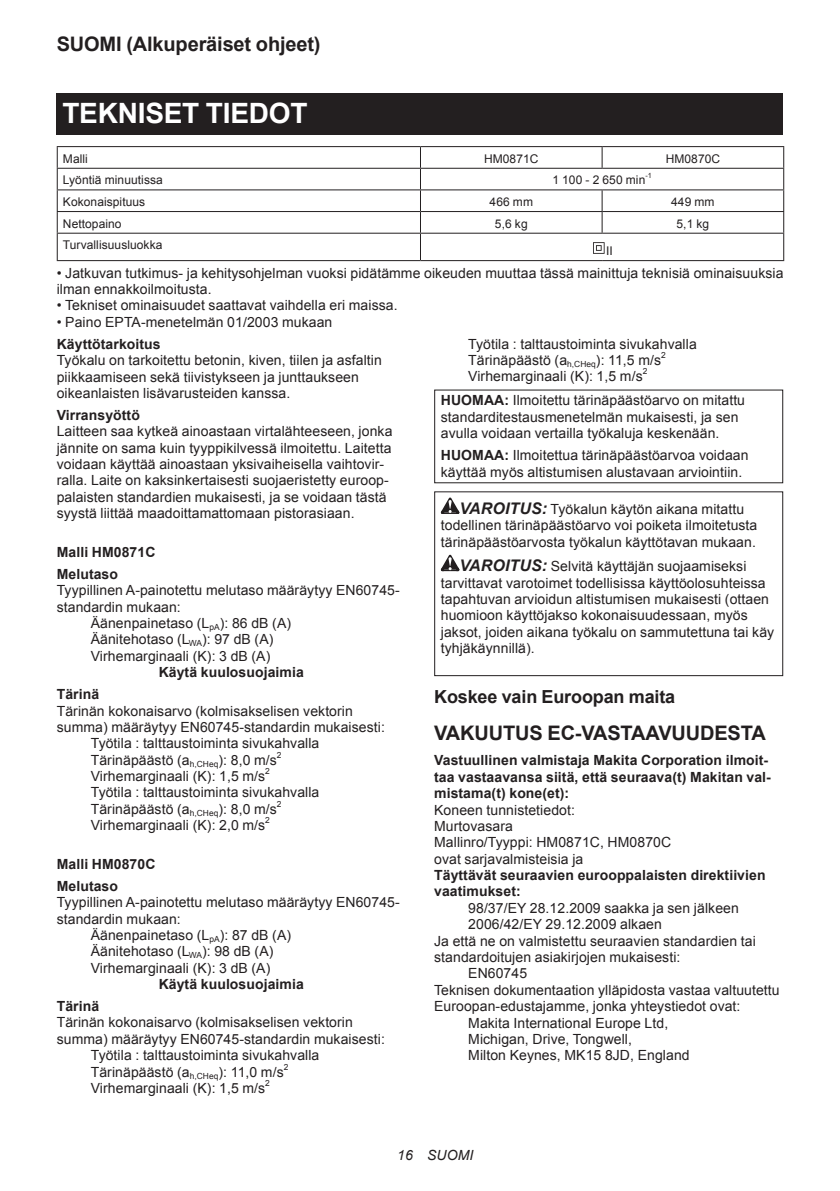
<style>
.page{position:relative;width:840px;height:1191px;background:#fff}
.page>*{position:absolute;margin:0;border:0;box-sizing:border-box;transform-origin:0 0}
.t1{font:700 28px "Arial";letter-spacing:-.01em;color:#fff}
.t2{font:700 20px "Arial";letter-spacing:-.01em;color:#231f20}
.t3{font:700 18px "Arial";letter-spacing:-.01em;color:#231f20}
.t4{font:14px/16.4px "Arial";letter-spacing:.005em;color:#231f20}
.t5{font:700 14px/16.4px "Arial";letter-spacing:.005em;color:#231f20}
.t6{font:italic 14px "Arial";letter-spacing:.005em;color:#231f20}
.t7{font:12px "Arial";letter-spacing:.005em;color:#231f20}
.t8{font:8.4px "Arial";color:#231f20}
.t9{font:7.2px "Arial";color:#231f20}
.s1{font-weight:700}
.s2{font-weight:700;font-style:italic;font-size:16px}
</style>
<div class="page">
<div style="left:57px;top:94px;width:725px;height:41px;background:#231f20"></div>
<hr style="left:57px;top:146px;width:363px;height:1px;background:#231f20">
<hr style="left:420px;top:146px;width:181px;height:1px;background:#231f20">
<hr style="left:601px;top:146px;width:182px;height:1px;background:#231f20">
<svg style="left:601px;top:147px;width:1px;height:21px"></svg>
<hr style="left:57px;top:168px;width:363px;height:1px;background:#231f20">
<hr style="left:420px;top:168px;width:181px;height:1px;background:#231f20">
<hr style="left:601px;top:168px;width:182px;height:1px;background:#231f20">
<hr style="left:57px;top:189px;width:363px;height:1px;background:#231f20">
<hr style="left:420px;top:189px;width:181px;height:1px;background:#231f20">
<hr style="left:601px;top:189px;width:182px;height:1px;background:#231f20">
<hr style="left:57px;top:211px;width:363px;height:1px;background:#231f20">
<hr style="left:420px;top:211px;width:181px;height:1px;background:#231f20">
<hr style="left:601px;top:211px;width:182px;height:1px;background:#231f20">
<svg style="left:601px;top:190px;width:1px;height:43px"></svg>
<hr style="left:57px;top:233px;width:363px;height:1px;background:#231f20">
<svg style="left:57px;top:147px;width:1px;height:113px"></svg>
<hr style="left:420px;top:233px;width:181px;height:1px;background:#231f20">
<svg style="left:420px;top:147px;width:1px;height:113px"></svg>
<hr style="left:601px;top:233px;width:182px;height:1px;background:#231f20">
<hr style="left:57px;top:260px;width:363px;height:1px;background:#231f20">
<hr style="left:420px;top:260px;width:181px;height:1px;background:#231f20">
<hr style="left:601px;top:260px;width:182px;height:1px;background:#231f20">
<svg style="left:593px;top:242px;width:11px;height:12px"></svg>
<svg style="left:440px;top:497px;width:19px;height:17px"></svg>
<svg style="left:440px;top:555px;width:19px;height:16px"></svg>
<div style="left:434px;top:491px;width:348px;height:185px;border:1px solid #231f20"></div>
<h2 class="t2" style="left:57px;top:31px;width:265px">SUOMI (Alkuperäiset ohjeet)</h2>
<h1 class="t1" style="left:62px;top:95px;width:246px">TEKNISET TIEDOT</h1>
<p class="t7" style="left:63px;top:150px;width:26px">Malli</p>
<p class="t7" style="left:484px;top:150px;width:56px">HM0871C</p>
<p class="t7" style="left:665px;top:150px;width:56px">HM0870C</p>
<p class="t7" style="left:63px;top:172px;width:101px">Lyöntiä minuutissa</p>
<p class="t7" style="left:552px;top:172px;width:94px">1 100 - 2 650 min</p>
<p class="t9" style="left:645px;top:171px;width:8px">-1</p>
<p class="t7" style="left:63px;top:194px;width:84px">Kokonaispituus</p>
<p class="t7" style="left:489px;top:194px;width:45px">466 mm</p>
<p class="t7" style="left:670px;top:194px;width:45px">449 mm</p>
<p class="t7" style="left:63px;top:215px;width:60px">Nettopaino</p>
<p class="t7" style="left:494px;top:215px;width:34px">5,6 kg</p>
<p class="t7" style="left:676px;top:215px;width:34px">5,1 kg</p>
<p class="t7" style="left:63px;top:237px;width:101px">Turvallisuusluokka</p>
<p class="t7" style="left:605px;top:243px;width:8px">II</p>
<p class="t4" style="left:57px;top:264px;width:727px">• Jatkuvan tutkimus- ja kehitysohjelman vuoksi pidätämme oikeuden muuttaa tässä mainittuja teknisiä ominaisuuksia ilman ennakkoilmoitusta.</p>
<p class="t4" style="left:57px;top:297px;width:342px">• Tekniset ominaisuudet saattavat vaihdella eri maissa.</p>
<p class="t4" style="left:57px;top:314px;width:277px">• Paino EPTA-menetelmän 01/2003 mukaan</p>
<p class="t5" style="left:57px;top:336px;width:105px">Käyttötarkoitus</p>
<p class="t4" style="left:57px;top:352px;width:326px">Työkalu on tarkoitettu betonin, kiven, tiilen ja asfaltin piikkaamiseen sekä tiivistykseen ja junttaukseen oikeanlaisten lisävarusteiden kanssa.</p>
<p class="t5" style="left:57px;top:407px;width:85px">Virransyöttö</p>
<p class="t4" style="left:57px;top:423px;width:337px">Laitteen saa kytkeä ainoastaan virtalähteeseen, jonka jännite on sama kuin tyyppikilvessä ilmoitettu. Laitetta voidaan käyttää ainoastaan yksivaiheisella vaihtovir&shy;ralla. Laite on kaksinkertaisesti suojaeristetty euroop&shy;palaisten standardien mukaisesti, ja se voidaan tästä syystä liittää maadoittamattomaan pistorasiaan.</p>
<p class="t5" style="left:57px;top:541px;width:100px;line-height:22px">Malli HM0871C<br>Melutaso</p>
<p class="t4" style="left:57px;top:582px;width:344px">Tyypillinen A-painotettu melutaso määräytyy EN60745-</p>
<p class="t4" style="left:57px;top:598px;width:125px">standardin mukaan:</p>
<p class="t4" style="left:91px;top:615px;width:202px">Äänenpainetaso (L<sub>pA</sub>): 86 dB (A)</p>
<p class="t4" style="left:91px;top:631px;width:184px">Äänitehotaso (L<sub>WA</sub>): 97 dB (A)</p>
<p class="t4" style="left:91px;top:647px;width:181px">Virhemarginaali (K): 3 dB (A)</p>
<p class="t5" style="left:159px;top:664px;width:147px">Käytä kuulosuojaimia</p>
<p class="t5" style="left:57px;top:686px;width:44px">Tärinä</p>
<p class="t4" style="left:57px;top:702px;width:297px">Tärinän kokonaisarvo (kolmisakselisen vektorin</p>
<p class="t4" style="left:57px;top:719px;width:329px">summa) määräytyy EN60745-standardin mukaisesti:</p>
<p class="t4" style="left:91px;top:735px;width:230px">Työtila : talttaustoiminta sivukahvalla</p>
<p class="t4" style="left:91px;top:751px;width:187px">Tärinäpäästö (a<sub>h,CHeq</sub>): 8,0 m/s</p>
<p class="t8" style="left:277px;top:749px;width:6px">2</p>
<p class="t4" style="left:91px;top:768px;width:176px">Virhemarginaali (K): 1,5 m/s</p>
<p class="t8" style="left:265px;top:765px;width:6px">2</p>
<p class="t4" style="left:91px;top:784px;width:230px">Työtila : talttaustoiminta sivukahvalla<br>Tärinäpäästö (a<sub>h,CHeq</sub>): 8,0 m/s</p>
<p class="t4" style="left:468px;top:336px;width:230px">Työtila : talttaustoiminta sivukahvalla<br>Tärinäpäästö (a<sub>h,CHeq</sub>): 11,5 m/s</p>
<p class="t8" style="left:660px;top:350px;width:6px">2</p>
<p class="t4" style="left:468px;top:368px;width:176px">Virhemarginaali (K): 1,5 m/s</p>
<p class="t8" style="left:642px;top:366px;width:6px">2</p>
<p class="t4" style="left:440px;top:392px;width:305px"><span class="s1">HUOMAA:</span> Ilmoitettu tärinäpäästöarvo on mitattu standarditestausmenetelmän mukaisesti, ja sen avulla voidaan vertailla työkaluja keskenään.</p>
<p class="t4" style="left:440px;top:447px;width:309px"><span class="s1">HUOMAA:</span> Ilmoitettua tärinäpäästöarvoa voidaan käyttää myös altistumisen alustavaan arviointiin.</p>
<p class="t4" style="left:440px;top:501px;width:318px;text-align:center"><span class="s2">VAROITUS:</span> Työkalun käytön aikana mitattu todellinen tärinäpäästöarvo voi poiketa ilmoitetusta tärinäpäästöarvosta työkalun käyttötavan mukaan.</p>
<p class="t4" style="left:440px;top:558px;width:334px;text-indent:19px"><span class="s2">VAROITUS:</span> Selvitä käyttäjän suojaamiseksi tarvittavat varotoimet todellisissa käyttöolosuhteissa tapahtuvan arvioidun altistumisen mukaisesti (ottaen huomioon käyttöjakso kokonaisuudessaan, myös jaksot, joiden aikana työkalu on sammutettuna tai käy tyhjäkäynnillä).</p>
<p class="t3" style="left:434px;top:684px;width:242px">Koskee vain Euroopan maita</p>
<h2 class="t2" style="left:434px;top:720px;width:333px">VAKUUTUS EC-VASTAAVUUDESTA</h2>
<p class="t5" style="left:434px;top:752px;width:338px">Vastuullinen valmistaja Makita Corporation ilmoit&shy;taa vastaavansa siitä, että seuraava(t) Makitan val&shy;mistama(t) kone(et):</p>
<p class="t4" style="left:434px;top:801px;width:238px">Koneen tunnistetiedot:<br>Murtovasara<br>Mallinro/Tyyppi: HM0871C, HM0870C ovat sarjavalmisteisia ja</p>
<p class="t5" style="left:434px;top:867px;width:333px">Täyttävät seuraavien eurooppalaisten direktiivien vaatimukset:</p>
<p class="t4" style="left:468px;top:900px;width:272px">98/37/EY 28.12.2009 saakka ja sen jälkeen</p>
<p class="t4" style="left:468px;top:916px;width:195px">2006/42/EY 29.12.2009 alkaen</p>
<p class="t4" style="left:434px;top:932px;width:323px">Ja että ne on valmistettu seuraavien standardien tai</p>
<p class="t4" style="left:434px;top:949px;width:247px">standardoitujen asiakirjojen mukaisesti:</p>
<p class="t4" style="left:468px;top:965px;width:60px">EN60745</p>
<p class="t4" style="left:434px;top:981px;width:347px">Teknisen dokumentaation ylläpidosta vastaa valtuutettu</p>
<p class="t4" style="left:434px;top:998px;width:307px">Euroopan-edustajamme, jonka yhteystiedot ovat:</p>
<p class="t4" style="left:468px;top:1014px;width:201px">Makita International Europe Ltd,</p>
<p class="t4" style="left:468px;top:1031px;width:165px">Michigan, Drive, Tongwell,</p>
<p class="t4" style="left:468px;top:1047px;width:223px">Milton Keynes, MK15 8JD, England</p>
<p class="t8" style="left:277px;top:798px;width:6px">2</p>
<p class="t4" style="left:91px;top:817px;width:176px">Virhemarginaali (K): 2,0 m/s</p>
<p class="t8" style="left:265px;top:814px;width:6px">2</p>
<p class="t5" style="left:57px;top:853px;width:100px;line-height:22px">Malli HM0870C<br>Melutaso</p>
<p class="t4" style="left:57px;top:894px;width:344px">Tyypillinen A-painotettu melutaso määräytyy EN60745-</p>
<p class="t4" style="left:57px;top:910px;width:125px">standardin mukaan:</p>
<p class="t4" style="left:91px;top:927px;width:202px">Äänenpainetaso (L<sub>pA</sub>): 87 dB (A)</p>
<p class="t4" style="left:91px;top:943px;width:184px">Äänitehotaso (L<sub>WA</sub>): 98 dB (A)</p>
<p class="t4" style="left:91px;top:959px;width:181px">Virhemarginaali (K): 3 dB (A)</p>
<p class="t5" style="left:159px;top:976px;width:147px">Käytä kuulosuojaimia</p>
<p class="t5" style="left:57px;top:998px;width:44px">Tärinä</p>
<p class="t4" style="left:57px;top:1014px;width:297px">Tärinän kokonaisarvo (kolmisakselisen vektorin</p>
<p class="t4" style="left:57px;top:1031px;width:329px">summa) määräytyy EN60745-standardin mukaisesti:</p>
<p class="t4" style="left:91px;top:1047px;width:230px">Työtila : talttaustoiminta sivukahvalla</p>
<p class="t4" style="left:91px;top:1063px;width:194px">Tärinäpäästö (a<sub>h,CHeq</sub>): 11,0 m/s</p>
<p class="t8" style="left:283px;top:1061px;width:6px">2</p>
<p class="t4" style="left:91px;top:1080px;width:176px">Virhemarginaali (K): 1,5 m/s</p>
<p class="t8" style="left:265px;top:1077px;width:6px">2</p>
<p class="t6" style="left:397px;top:1146px;width:78px">16 SUOMI</p>
</div>
